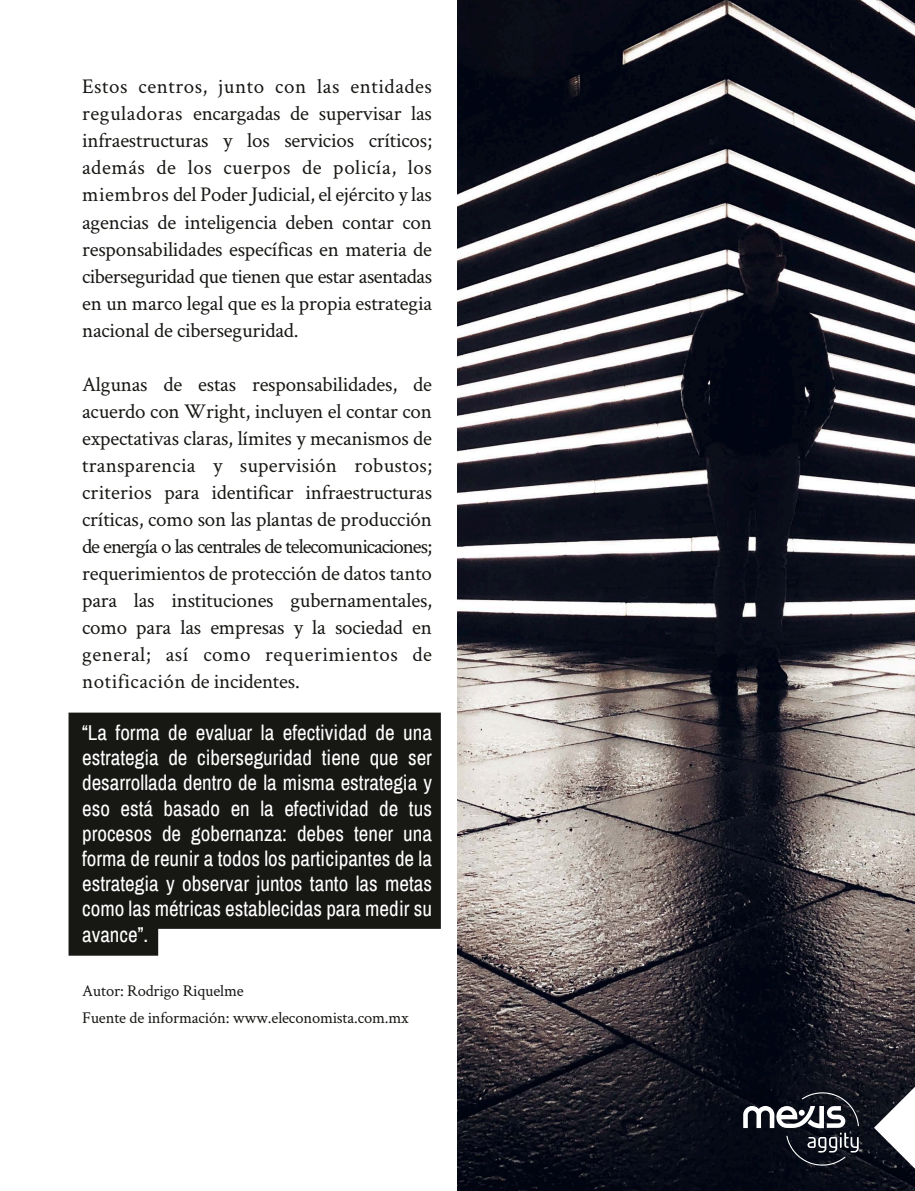
<style>
.page{position:relative;width:915px;height:1191px;background:#fff}
.page>*{position:absolute;margin:0;border:0;box-sizing:border-box;transform-origin:0 0}
.t1{font:21px/27px "Crimson Text";letter-spacing:-.01em;color:#171714;text-align:justify}
.t2{font:21px/25.2px "Archivo Narrow";color:#fff;text-align:justify}
.t3{font:16.5px/27px "Crimson Text";letter-spacing:-.01em;color:#171714}
</style>
<div class="page">
<svg style="left:68px;top:712px;width:372px;height:243px;background:#2b2b28"></svg>
<img style="left:457px;top:0;width:457px;height:1191px">
<svg style="left:873px;top:1086px;width:41px;height:82px"></svg>
<svg style="left:743px;top:1092px;width:115px;height:74px;background:#363942"></svg>
<p class="t1" style="left:82px;top:72px;width:351px">Estos centros, junto con las entidades reguladoras encargadas de supervisar las infraestructuras y los servicios críticos; además de los cuerpos de policía, los miembros del Poder Judicial, el ejército y las agencias de inteligencia deben contar con responsabilidades específicas en materia de ciberseguridad que tienen que estar asentadas en un marco legal que es la propia estrategia nacional de ciberseguridad.</p>
<p class="t1" style="left:82px;top:369px;width:351px">Algunas de estas responsabilidades, de acuerdo con Wright, incluyen el contar con expectativas claras, límites y mecanismos de transparencia y supervisión robustos; criterios para identificar infraestructuras críticas, como son las plantas de producción de energía o las centrales de telecomunicaciones; requerimientos de protección de datos tanto para las instituciones gubernamentales, como para las empresas y la sociedad en general; así como requerimientos de notificación de incidentes.</p>
<p class="t2" style="left:82px;top:719px;width:351px">“La forma de evaluar la efectividad de una estrategia de ciberseguridad tiene que ser desarrollada dentro de la misma estrategia y eso está basado en la efectividad de tus procesos de gobernanza: debes tener una forma de reunir a todos los participantes de la estrategia y observar juntos tanto las metas como las métricas establecidas para medir su avance”.</p>
<p class="t3" style="left:82px;top:976px;width:328px">Autor: Rodrigo Riquelme<br>Fuente de información: www.eleconomista.com.mx</p>
</div>
